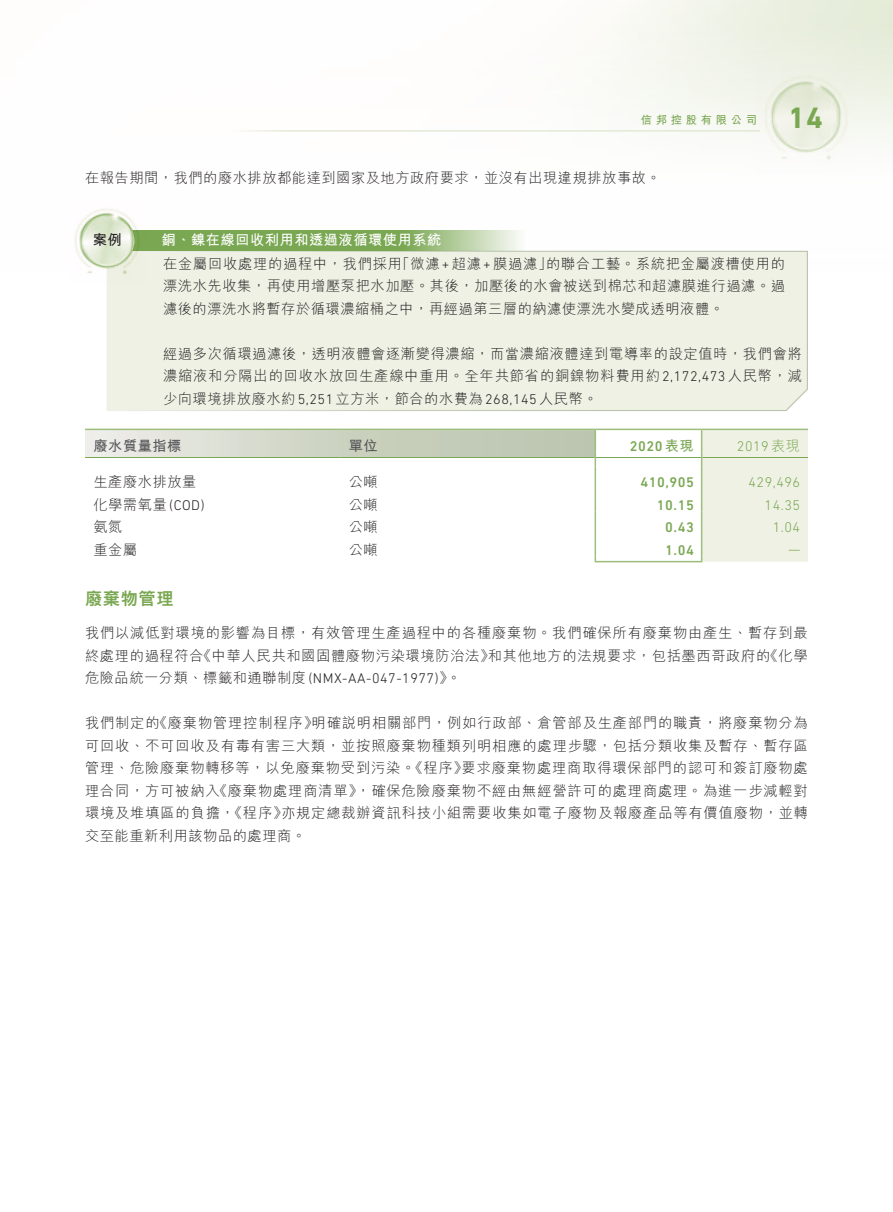
<style>
.page{position:relative;width:893px;height:1212px;background:#fff}
.page>*{position:absolute;margin:0;border:0;box-sizing:border-box;transform-origin:0 0}
.t1{font:700 30px "DIN Next LT Pro";color:#7aa752}
._3__標題{font:800 17.25px "M Hei HK";letter-spacing:.035em;color:#7aa752}
._1__內文{font:300 14.25px/22.5px "M Hei HK";letter-spacing:.06em;color:#231f20;text-align:right}
._1__內文-2{font:300 14.25px/22.5px "M Hei HK";letter-spacing:.035em;color:#231f20}
._1__內文-3{font:300 14.25px/22.5px "M Hei HK";letter-spacing:.04em;color:#231f20}
._1__內文-4{font:500 14.25px "DIN Next LT Pro";letter-spacing:.035em;color:#7aa752}
._1__內文-5{font:300 14.25px "DIN Next LT Pro";letter-spacing:.035em;color:#7aa752}
.t2{font:700 14.25px "M Hei HK";letter-spacing:.035em;color:#fff}
._1__內文-6{font:700 14.25px "M Hei HK";letter-spacing:.035em;color:#57585a}
.t3{font:700 14.25px "M Hei HK";color:#231f20}
.t4{font:700 11.25px "M Hei HK";letter-spacing:.33em;color:#7aa752}
.s1{font-family:"DIN Next LT Pro"}
.s2{font-family:"M Hei HK";font-weight:700}
.s3{font-family:"M Hei HK"}
</style>
<div class="page">
<img style="left:757px;top:63px;width:98px;height:107px">
<hr style="left:228px;top:130px;width:532px;height:1px;background:#d9e4ca">
<svg style="left:85px;top:430px;width:723px;height:132px"></svg>
<hr style="left:595px;top:561px;width:107px;height:1px;background:#9cbd7c">
<hr style="left:85px;top:429px;width:255px;height:1px;background:#9cbd7c">
<hr style="left:340px;top:429px;width:255px;height:1px;background:#9cbd7c">
<hr style="left:595px;top:429px;width:107px;height:1px;background:#9cbd7c">
<hr style="left:702px;top:429px;width:106px;height:1px;background:#9cbd7c">
<hr style="left:85px;top:457px;width:255px;height:1px;background:#7aa752">
<hr style="left:340px;top:457px;width:255px;height:1px;background:#7aa752">
<hr style="left:596px;top:457px;width:105px;height:1px;background:#7aa752">
<hr style="left:702px;top:457px;width:106px;height:1px;background:#7aa752">
<div style="left:107px;top:250px;width:701px;height:161px;background:#eef1e4"></div>
<svg style="left:145px;top:230px;width:380px;height:21px;background:#8eb46d"></svg>
<img style="left:74px;top:207px;width:71px;height:77px">
<p class="t4" style="left:641px;top:112px;width:117px">信邦控股有限公司</p>
<p class="_1__內文-2" style="left:85px;top:166px;width:577px">在報告期間，我們的廢水排放都能達到國家及地方政府要求，並沒有出現違規排放事故。</p>
<p class="t3" style="left:93px;top:230px;width:30px">案例</p>
<p class="t2" style="left:162px;top:230px;width:281px">銅、鎳在線回收利用和透過液循環使用系統</p>
<h1 class="t1" style="left:788px;top:100px;width:36px">14</h1>
<p class="_1__內文" style="left:546px;top:252px;width:241px">的聯合工藝。系統把金屬渡槽使用的</p>
<p class="_1__內文-3" style="left:163px;top:252px;width:624px">在金屬回收處理的過程中，我們採用<br>漂洗水先收集，再使用增壓泵把水加壓。其後，加壓後的水會被送到棉芯和超濾膜進行過濾。過濾後的漂洗水將暫存於循環濃縮桶之中，再經過第三層的納濾使漂洗水變成透明液體。</p>
<p class="_1__內文" style="left:163px;top:342px;width:640px;text-align:justify">經過多次循環過濾後，透明液體會逐漸變得濃縮，而當濃縮液體達到電導率的設定值時，我們會將濃縮液和分隔出的回收水放回生產線中重用。全年共節省的銅鎳物料費用約<span class="s1">2,172,473</span>人民幣，減少向環境排放廢水約<span class="s1">5,251</span>立方米，節合的水費為<span class="s1">268,145</span>人民幣。</p>
<p class="_1__內文" style="left:396px;top:252px;width:158px">「微濾<span class="s1">+</span>超濾<span class="s1">+</span>膜過濾」</p>
<p class="_1__內文-6" style="left:94px;top:435px;width:89px">廢水質量指標</p>
<p class="_1__內文-6" style="left:349px;top:435px;width:30px">單位</p>
<p class="_1__內文-4" style="left:630px;top:438px;width:66px">2020 <span class="s2">表現</span></p>
<p class="_1__內文-5" style="left:737px;top:438px;width:65px">2019 <span class="s3">表現</span></p>
<p class="_1__內文-2" style="left:94px;top:470px;width:104px">生產廢水排放量</p>
<p class="_1__內文" style="left:349px;top:470px;width:31px">公噸</p>
<p class="_1__內文-4" style="left:640px;top:474px;width:55px">410,905</p>
<p class="_1__內文-5" style="left:748px;top:474px;width:53px">429,496</p>
<p class="_1__內文" style="left:94px;top:493px;width:113px">化學需氧量<span class="s1">(COD)</span></p>
<p class="_1__內文" style="left:349px;top:493px;width:31px">公噸</p>
<p class="_1__內文-4" style="left:657px;top:496px;width:38px">10.15</p>
<p class="_1__內文-5" style="left:765px;top:496px;width:37px">14.35</p>
<p class="_1__內文" style="left:94px;top:515px;width:31px">氨氮</p>
<p class="_1__內文" style="left:349px;top:515px;width:31px">公噸</p>
<p class="_1__內文-4" style="left:665px;top:519px;width:30px">0.43</p>
<p class="_1__內文-5" style="left:773px;top:519px;width:29px">1.04</p>
<p class="_1__內文" style="left:94px;top:538px;width:45px">重金屬</p>
<p class="_3__標題" style="left:85px;top:590px;width:90px">廢棄物管理</p>
<p class="_1__內文" style="left:85px;top:622px;width:724px">我們以減低對環境的影響為目標，有效管理生產過程中的各種廢棄物。我們確保所有廢棄物由產生、暫存到最《化學</p>
<p class="_1__內文" style="left:349px;top:538px;width:31px">公噸</p>
<p class="_1__內文-4" style="left:665px;top:541px;width:30px">1.04</p>
<p class="_1__內文-5" style="left:788px;top:541px;width:13px">—</p>
<p class="_1__內文" style="left:197px;top:644px;width:299px">《中華人民共和國固體廢物污染環境防治法》</p>
<p class="_1__內文-2" style="left:85px;top:644px;width:377px">終處理的過程符合<br>危險品統一分類、標籤和通聯制度<span class="s1">(NMX-AA-047-1977</span> 。《<span class="s1">(</span></p>
<p class="_1__內文" style="left:312px;top:712px;width:498px">明確說明相關部門，例如行政部、倉管部及生產部門的職責，將廢棄物分為</p>
<p class="_1__內文" style="left:488px;top:644px;width:284px">和其他地方的法規要求，包括墨西哥政府的</p>
<p class="_1__內文" style="left:153px;top:712px;width:166px">《廢棄物管理控制程序》</p>
<p class="_1__內文" style="left:85px;top:712px;width:76px">我們制定的</p>
<p class="_1__內文" style="left:85px;top:734px;width:724px">可回收、不可回收及有毒有害三大類，並按照廢棄物種類列明相應的處理步驟，包括分類收集及暫存、暫存區</p>
<p class="_1__內文" style="left:462px;top:757px;width:348px">要求廢棄物處理商取得環保部門的認可和簽訂廢物處</p>
<p class="_1__內文" style="left:213px;top:757px;width:596px;text-align:left;text-indent:-128px">管理、危險廢棄物轉移等，以免廢棄物受到污染。《程序》<br>《廢棄物處理商清單，》確保危險廢棄物不經由無經營許可的處理商處理。為進一步減輕對</p>
<p class="_1__內文" style="left:85px;top:779px;width:136px">理合同，方可被納入</p>
<p class="_1__內文" style="left:281px;top:802px;width:528px">亦規定總裁辦資訊科技小組需要收集如電子廢物及報廢產品等有價值廢物，並轉</p>
<p class="_1__內文-2" style="left:85px;top:802px;width:223px">環境及堆填區的負擔《，程序》<br>交至能重新利用該物品的處理商。</p>
</div>
